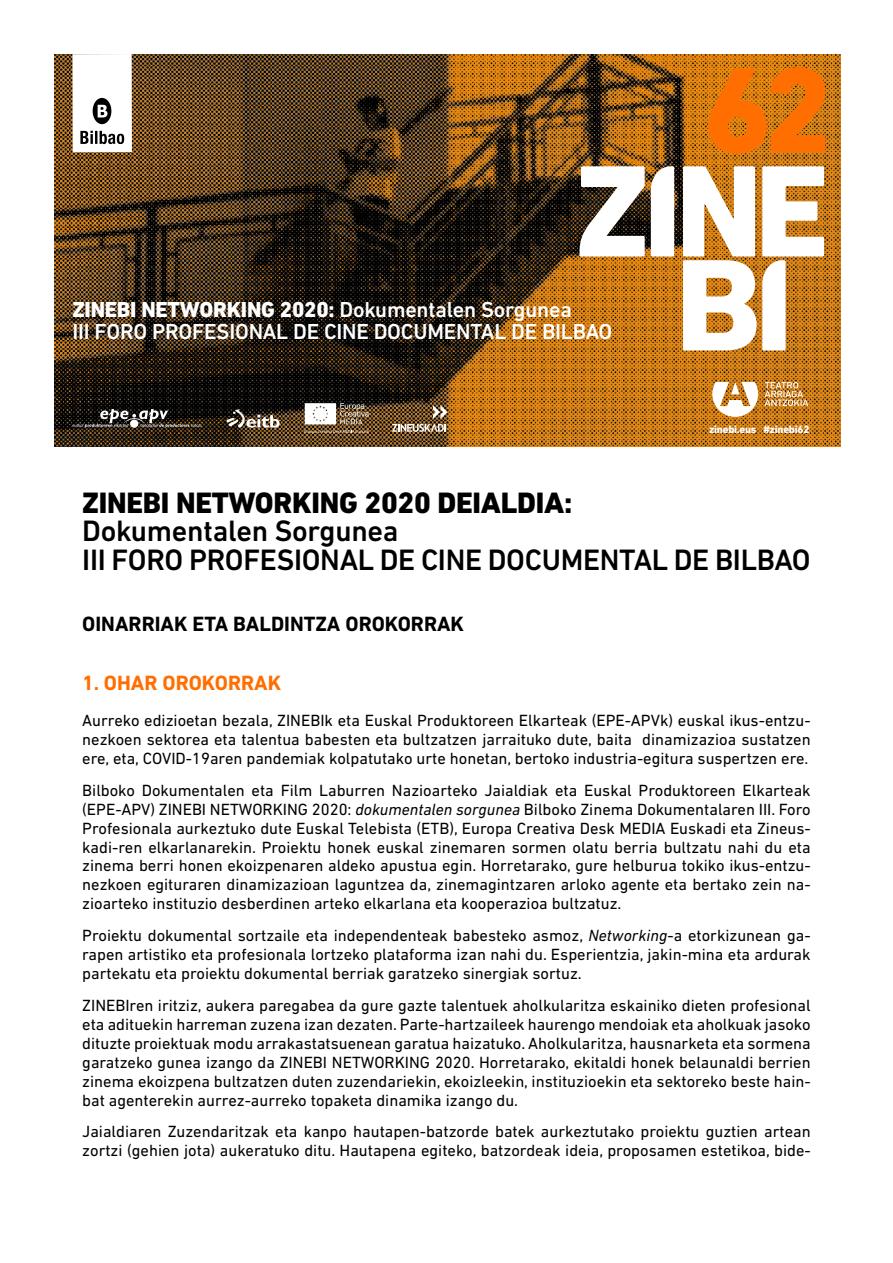
<style>
.page{position:relative;width:893px;height:1263px;background:#fff}
.page>*{position:absolute;margin:0;border:0;box-sizing:border-box;transform-origin:0 0}
.t1{font:800 123px "DIN Next LT Pro";color:#ff6e00}
.t2{font:500 30px/28.5px "DIN Next LT Pro";letter-spacing:-.01em;color:#000}
.t3{font:800 30px "DIN Next LT Pro";letter-spacing:-.01em;color:#000}
.t4{font:500 22.05px/21.3px "DIN Next LT Pro";letter-spacing:-.01em;color:#fff}
.t5{font:700 21px "DIN Next LT Pro";color:#000}
.t6{font:700 21px "DIN Next LT Pro";color:#ff6e00}
.t7{font:16.5px/18.9px "DIN Next LT Pro";color:#000;text-align:justify}
.t8{font:800 10.8px "DIN Next LT Pro";letter-spacing:-.02em;color:#fff}
.s1{font-weight:800}
.s2{font-style:italic}
</style>
<div class="page">
<img style="left:55px;top:54px;width:785px;height:393px">
<div style="left:72px;top:54px;width:60px;height:98px;background:#fff"></div>
<svg style="left:93px;top:98px;width:18px;height:26px"></svg>
<svg style="left:80px;top:131px;width:44px;height:13px"></svg>
<svg style="left:579px;top:166px;width:66px;height:91px"></svg>
<svg style="left:651px;top:166px;width:23px;height:91px"></svg>
<svg style="left:683px;top:166px;width:141px;height:184px"></svg>
<svg style="left:712px;top:382px;width:46px;height:35px"></svg>
<svg style="left:764px;top:382px;width:44px;height:24px"></svg>
<svg style="left:72px;top:409px;width:130px;height:19px;background:#433f3a"></svg>
<div style="left:130px;top:419px;width:8px;height:9px;background:#fff;border-radius:50%"></div>
<svg style="left:227px;top:409px;width:53px;height:19px"></svg>
<svg style="left:305px;top:403px;width:64px;height:31px"></svg>
<svg style="left:392px;top:405px;width:55px;height:27px"></svg>
<h3 class="t4" style="left:72px;top:299px;width:541px"><span class="s1">ZINEBI NETWORKING 2020:</span> Dokumentalen Sorgunea<br>III FORO PROFESIONAL DE CINE DOCUMENTAL DE BILBAO</h3>
<h1 class="t1" style="left:703px;top:38px;width:131px">62</h1>
<p class="t8" style="left:709px;top:422px;width:102px">zinebi.eus #zinebi62</p>
<h2 class="t3" style="left:82px;top:485px;width:492px">ZINEBI NETWORKING 2020 DEIALDIA:</h2>
<h2 class="t2" style="left:82px;top:516px;width:730px">Dokumentalen Sorgunea<br>III FORO PROFESIONAL DE CINE DOCUMENTAL DE BILBAO</h2>
<p class="t5" style="left:82px;top:611px;width:383px">OINARRIAK ETA BALDINTZA OROKORRAK</p>
<p class="t6" style="left:82px;top:670px;width:200px">1. OHAR OROKORRAK</p>
<p class="t7" style="left:82px;top:711px;width:730px">Aurreko edizioetan bezala, ZINEBIk eta Euskal Produktoreen Elkarteak (EPE-APVk) euskal ikus-entzu&shy;nezkoen sektorea eta talentua babesten eta bultzatzen jarraituko dute, baita dinamizazioa sustatzen ere, eta, COVID-19aren pandemiak kolpatutako urte honetan, bertoko industria-egitura suspertzen ere.</p>
<p class="t7" style="left:82px;top:780px;width:730px">Bilboko Dokumentalen eta Film Laburren Nazioarteko Jaialdiak eta Euskal Produktoreen Elkarteak (EPE-APV) ZINEBI NETWORKING 2020: <span class="s2">dokumentalen sorgunea</span> Bilboko Zinema Dokumentalaren III. Foro Profesionala aurkeztuko dute Euskal Telebista (ETB), Europa Creativa Desk MEDIA Euskadi eta Zineus&shy;kadi-ren elkarlanarekin. Proiektu honek euskal zinemaren sormen olatu berria bultzatu nahi du eta zinema berri honen ekoizpenaren aldeko apustua egin. Horretarako, gure helburua tokiko ikus-entzu&shy;nezkoen egituraren dinamizazioan laguntzea da, zinemagintzaren arloko agente eta bertako zein na&shy;zioarteko instituzio desberdinen arteko elkarlana eta kooperazioa bultzatuz.</p>
<p class="t7" style="left:82px;top:926px;width:730px">Proiektu dokumental sortzaile eta independenteak babesteko asmoz, <span class="s2">Networking</span>-a etorkizunean ga&shy;rapen artistiko eta profesionala lortzeko plataforma izan nahi du. Esperientzia, jakin-mina eta ardurak partekatu eta proiektu dokumental berriak garatzeko sinergiak sortuz.</p>
<p class="t7" style="left:82px;top:995px;width:730px">ZINEBIren iritziz, aukera paregabea da gure gazte talentuek aholkularitza eskainiko dieten profesional eta adituekin harreman zuzena izan dezaten. Parte-hartzaileek haurengo mendoiak eta aholkuak jasoko dituzte proiektuak modu arrakastatsuenean garatua haizatuko. Aholkularitza, hausnarketa eta sormena garatzeko gunea izango da ZINEBI NETWORKING 2020. Horretarako, ekitaldi honek belaunaldi berrien zinema ekoizpena bultzatzen duten zuzendariekin, ekoizleekin, instituzioekin eta sektoreko beste hain&shy;bat agenterekin aurrez-aurreko topaketa dinamika izango du.</p>
<p class="t7" style="left:82px;top:1122px;width:730px">Jaialdiaren Zuzendaritzak eta kanpo hautapen-batzorde batek aurkeztutako proiektu guztien artean zortzi (gehien jota) aukeratuko ditu. Hautapena egiteko, batzordeak ideia, proposamen estetikoa, bide-</p>
</div>
